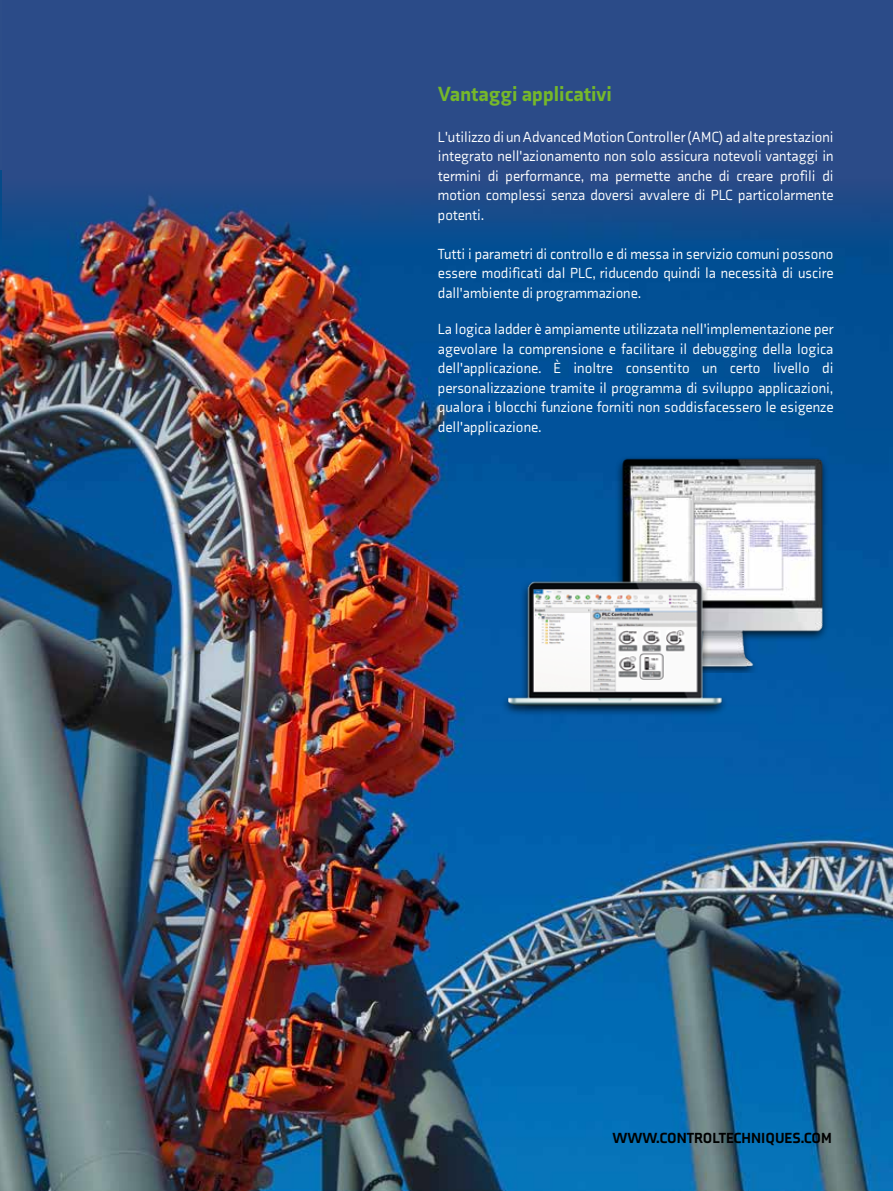
<style>
.page{position:relative;width:893px;height:1191px;background:#fff}
.page>*{position:absolute;margin:0;border:0;box-sizing:border-box;transform-origin:0 0}
.t1{font:900 21px "Axia";color:#76b82a}
.t2{font:15px/19.5px "Axia";color:#fff;text-align:justify;scale:.96 1}
.t3{font:15px/19.5px "Axia";color:#fff;text-align:justify}
.t4{font:900 15px "Axia";color:#000}
</style>
<div class="page">
<img style="left:0;top:170px;width:893px;height:1021px">
<img style="left:2px;top:0;width:891px;height:480px">
<img style="left:609px;top:450px;width:224px;height:222px">
<img style="left:485px;top:578px;width:257px;height:181px">
<h1 class="t1" style="left:438px;top:81px;width:175px">Vantaggi applicativi</h1>
<p class="t2" style="left:438px;top:127px;width:413px">L'utilizzo di un Advanced Motion Controller (AMC) ad alte prestazioni integrato nell'azionamento non solo assicura notevoli vantaggi in termini di performance, ma permette anche di creare profili di motion complessi senza doversi avvalere di PLC particolarmente potenti.</p>
<p class="t2" style="left:438px;top:244px;width:413px">Tutti i parametri di controllo e di messa in servizio comuni possono essere modificati dal PLC, riducendo quindi la necessità di uscire dall'ambiente di programmazione.</p>
<p class="t3" style="left:438px;top:319px;width:397px">La logica ladder è ampiamente utilizzata nell'implementazione per agevolare la comprensione e facilitare il debugging della logica dell'applicazione. È inoltre consentito un certo livello di personalizzazione tramite il programma di sviluppo applicazioni, qualora i blocchi funzione forniti non soddisfacessero le esigenze dell'applicazione.</p>
<p class="t4" style="left:612px;top:1128px;width:221px">WWW.CONTROLTECHNIQUES.COM</p>
</div>
